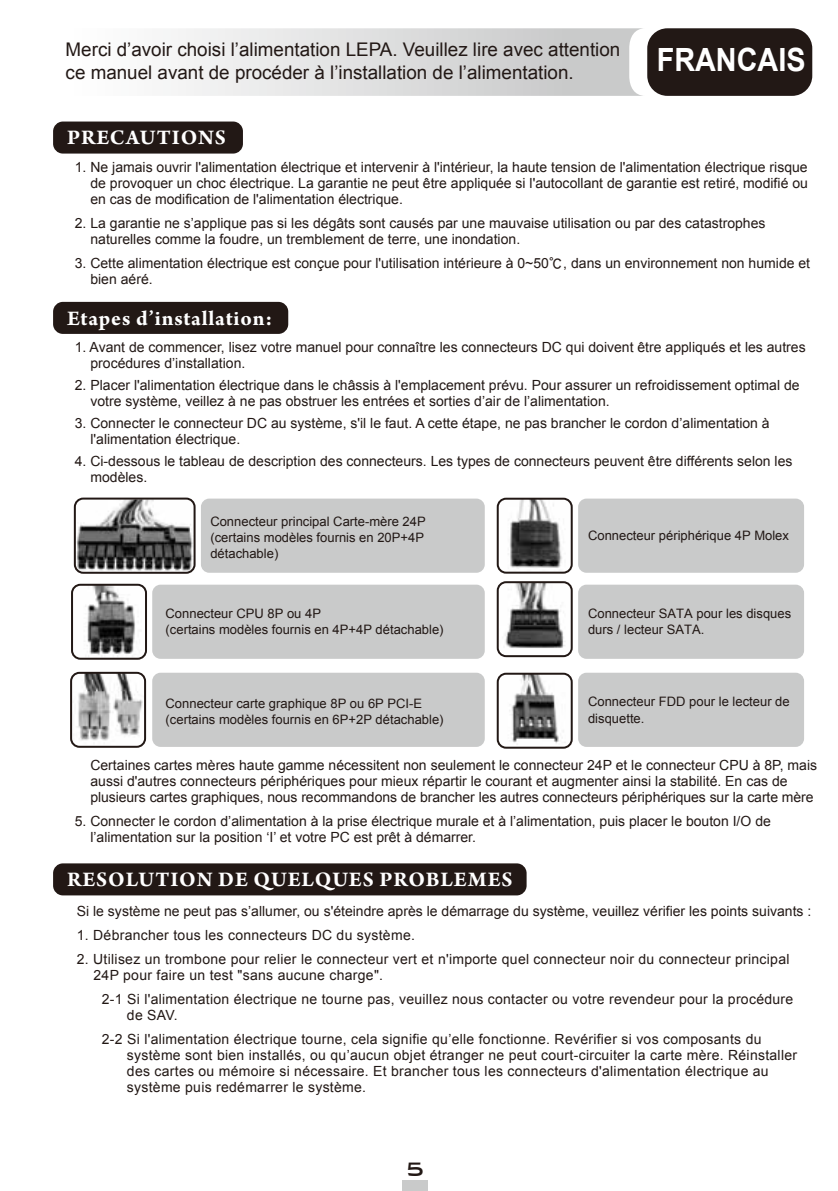
<style>
.page{position:relative;width:838px;height:1191px;background:#fff}
.page>*{position:absolute;margin:0;border:0;box-sizing:border-box;transform-origin:0 0}
.t1{font:700 32px "Arial";color:#fff;scale:.9 1}
.t2{font:500 26px "Bank Gothic BT";color:#221815}
.t3{font:700 22px "Arno Pro";letter-spacing:.04em;color:#fff}
.t4{font:18.8px/22px "Arial";color:#221815}
.t5{font:14px/16px "Arial";color:#221815}
.t6{font:14px/16px "Arial";letter-spacing:.02em;color:#221815}
.t7{font:13px/16px "Arial";color:#221815}
.s1{font-family:"DF Hei W7 WINP BF"}
</style>
<div class="page">
<svg style="left:178px;top:28px;width:465px;height:68px;background:#ddd"></svg>
<div style="left:647px;top:28px;width:165px;height:68px;background:#221815;border-radius:20px"></div>
<div style="left:201px;top:498px;width:283px;height:75px;background:#c9caca;border-radius:8px"></div>
<div style="left:152px;top:584px;width:332px;height:75px;background:#c9caca;border-radius:8px"></div>
<div style="left:152px;top:672px;width:332px;height:75px;background:#c9caca;border-radius:8px"></div>
<div style="left:578px;top:584px;width:226px;height:75px;background:#c9caca;border-radius:8px"></div>
<div style="left:578px;top:498px;width:226px;height:75px;background:#c9caca;border-radius:8px"></div>
<div style="left:578px;top:672px;width:226px;height:75px;background:#c9caca;border-radius:8px"></div>
<div style="left:53px;top:863px;width:473px;height:32px;background:#221815;border-radius:10px"></div>
<img style="left:77px;top:500px;width:117px;height:73px">
<div style="left:74px;top:497px;width:121px;height:77px;border:2px solid #221815;border-radius:8px"></div>
<img style="left:499px;top:499px;width:72px;height:72px">
<div style="left:496px;top:498px;width:76px;height:75px;border:2px solid #221815;border-radius:8px"></div>
<img style="left:72px;top:585px;width:74px;height:71px">
<div style="left:71px;top:584px;width:76px;height:75px;border:2px solid #221815;border-radius:8px"></div>
<img style="left:499px;top:675px;width:72px;height:70px">
<div style="left:496px;top:672px;width:76px;height:76px;border:2px solid #221815;border-radius:8px"></div>
<img style="left:71px;top:673px;width:74px;height:71px">
<div style="left:70px;top:672px;width:76px;height:76px;border:2px solid #221815;border-radius:8px"></div>
<img style="left:499px;top:582px;width:72px;height:72px">
<div style="left:496px;top:581px;width:76px;height:76px;border:2px solid #221815;border-radius:8px"></div>
<div style="left:53px;top:302px;width:235px;height:32px;background:#221815;border-radius:10px"></div>
<div style="left:53px;top:121px;width:190px;height:33px;background:#221815;border-radius:10px"></div>
<div style="left:402px;top:1179px;width:25px;height:12px;background:#c9caca"></div>
<h3 class="t4" style="left:66px;top:39px;width:556px">Merci d’avoir choisi l’alimentation LEPA. Veuillez lire avec attention ce manuel avant de procéder à l’installation de l’alimentation.</h3>
<h3 class="t3" style="left:67px;top:125px;width:160px">PRECAUTIONS</h3>
<h1 class="t1" style="left:656px;top:39px;width:167px">FRANCAIS</h1>
<p class="t5" style="left:90px;top:159px;width:719px;text-align:justify;text-indent:-16px">1. Ne jamais ouvrir l'alimentation électrique et intervenir à l'intérieur, la haute tension de l'alimentation électrique risque de provoquer un choc électrique. La garantie ne peut être appliquée si l'autocollant de garantie est retiré, modifié ou en cas de modification de l'alimentation électrique.</p>
<p class="t5" style="left:90px;top:215px;width:676px;text-indent:-16px">2. La garantie ne s’applique pas si les dégâts sont causés par une mauvaise utilisation ou par des catastrophes naturelles comme la foudre, un tremblement de terre, une inondation.</p>
<p class="t5" style="left:90px;top:255px;width:721px;text-indent:-16px">3. Cette alimentation électrique est conçue pour l'utilisation intérieure à 0~50<span class="s1">℃</span>, dans un environnement non humide et bien aéré.</p>
<h3 class="t3" style="left:67px;top:305px;width:207px">Etapes d’installation:</h3>
<p class="t5" style="left:90px;top:339px;width:716px;text-indent:-16px">1. Avant de commencer, lisez votre manuel pour connaître les connecteurs DC qui doivent être appliqués et les autres procédures d’installation.</p>
<p class="t5" style="left:90px;top:377px;width:710px;text-indent:-16px">2. Placer l'alimentation électrique dans le châssis à l'emplacement prévu. Pour assurer un refroidissement optimal de votre système, veillez à ne pas obstruer les entrées et sorties d’air de l’alimentation.</p>
<p class="t5" style="left:90px;top:415px;width:680px;text-indent:-16px">3. Connecter le connecteur DC au système, s'il le faut. A cette étape, ne pas brancher le cordon d’alimentation à l'alimentation électrique.</p>
<p class="t5" style="left:90px;top:453px;width:703px;text-indent:-16px">4. Ci-dessous le tableau de description des connecteurs. Les types de connecteurs peuvent être différents selon les modèles.</p>
<p class="t7" style="left:210px;top:513px;width:217px">Connecteur principal Carte-mère 24P (certains modèles fournis en 20P+4P détachable)</p>
<p class="t7" style="left:165px;top:605px;width:279px">Connecteur CPU 8P ou 4P<br>(certains modèles fournis en 4P+4P détachable)</p>
<p class="t7" style="left:165px;top:695px;width:279px">Connecteur carte graphique 8P ou 6P PCI-E (certains modèles fournis en 6P+2P détachable)</p>
<p class="t7" style="left:588px;top:527px;width:202px">Connecteur périphérique 4P Molex</p>
<p class="t7" style="left:588px;top:606px;width:205px">Connecteur SATA pour les disques durs / lecteur SATA.</p>
<p class="t7" style="left:588px;top:694px;width:203px">Connecteur FDD pour le lecteur de disquette.</p>
<p class="t5" style="left:90px;top:757px;width:728px">Certaines cartes mères haute gamme nécessitent non seulement le connecteur 24P et le connecteur CPU à 8P, mais aussi d'autres connecteurs périphériques pour mieux répartir le courant et augmenter ainsi la stabilité. En cas de plusieurs cartes graphiques, nous recommandons de brancher les autres connecteurs périphériques sur la carte mère</p>
<p class="t5" style="left:90px;top:813px;width:682px;text-indent:-16px">5. Connecter le cordon d’alimentation à la prise électrique murale et à l’alimentation, puis placer le bouton I/O de l’alimentation sur la position ‘I’ et votre PC est prêt à démarrer.</p>
<h3 class="t3" style="left:67px;top:866px;width:447px">RESOLUTION DE QUELQUES PROBLEMES</h3>
<p class="t5" style="left:77px;top:903px;width:736px">Si le système ne peut pas s’allumer, ou s'éteindre après le démarrage du système, veuillez vérifier les points suivants :</p>
<p class="t6" style="left:77px;top:927px;width:339px">1. Débrancher tous les connecteurs DC du système.</p>
<p class="t6" style="left:93px;top:951px;width:697px;text-indent:-17px">2. Utilisez un trombone pour relier le connecteur vert et n'importe quel connecteur noir du connecteur principal<br>24P pour faire un test "sans aucune charge".</p>
<p class="t6" style="left:127px;top:991px;width:667px;text-indent:-25px">2-1 Si l'alimentation électrique ne tourne pas, veuillez nous contacter ou votre revendeur pour la procédure de SAV.</p>
<p class="t6" style="left:127px;top:1031px;width:671px;text-indent:-25px">2-2 Si l'alimentation électrique tourne, cela signifie qu’elle fonctionne. Revérifier si vos composants du système sont bien installés, ou qu’aucun objet étranger ne peut court-circuiter la carte mère. Réinstaller des cartes ou mémoire si nécessaire. Et brancher tous les connecteurs d'alimentation électrique au système puis redémarrer le système.</p>
<h2 class="t2" style="left:405px;top:1154px;width:22px">5</h2>
</div>
